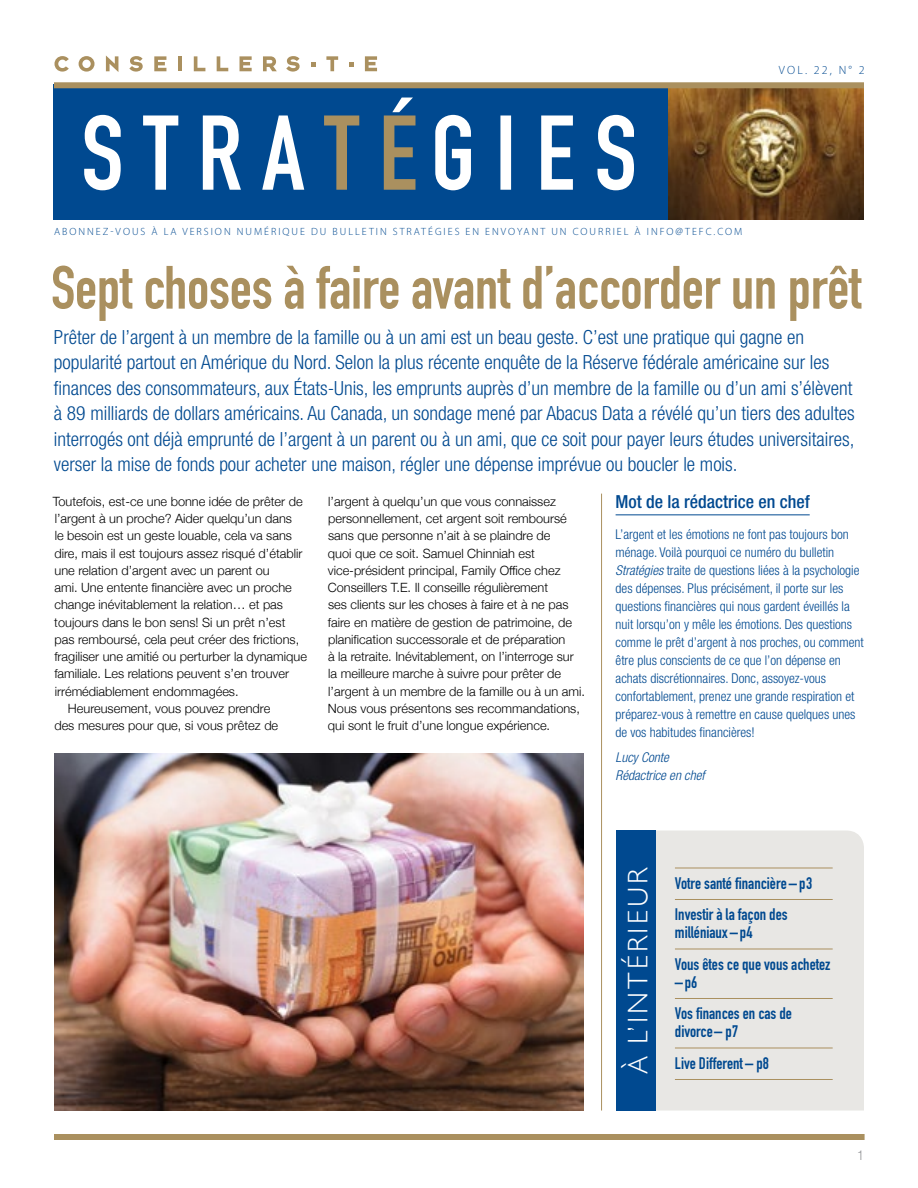
<style>
.page{position:relative;width:918px;height:1188px;background:#fff}
.page>*{position:absolute;margin:0;border:0;box-sizing:border-box;transform-origin:0 0}
.t1{font:60px "DIN Engschrift";letter-spacing:-.005em;color:#aa905f}
.t2{font:300 28.5px "Humanist 521 BT";letter-spacing:.1em;color:#fff}
.t3{font:300 condensed 19.5px/25.5px "Helvetica Neue";color:#004990}
.t4{font:500 condensed 18px "Helvetica Neue";color:#004990}
.t5{font:16.5px/31.5px "DIN Engschrift";color:#004990}
.t6{font:300 condensed 13.5px/18px "Helvetica Neue";color:#004990}
.t7{font:italic 300 condensed 13.5px/18px "Helvetica Neue";color:#004990}
.t8{font:300 condensed 13.5px "Helvetica Neue";color:#939598}
.t9{font:300 12.75px/17.2px "Helvetica Neue";color:#000}
.t10{font:300 12px "Myriad Pro";color:#004990}
.t11{font:300 10.5px "Myriad Pro";letter-spacing:.19em;color:#004990}
.s1{font-style:italic}
</style>
<div class="page">
<div style="left:54px;top:1134px;width:811px;height:6px;background:#aa905f"></div>
<div style="left:656px;top:831px;width:208px;height:280px;background:#e8e7e4"></div>
<div style="left:617px;top:831px;width:39px;height:280px;background:#004990"></div>
<hr style="left:601px;top:494px;width:1px;height:617px;background:#aa905f">
<svg style="left:55px;top:56px;width:14px;height:16px"></svg>
<svg style="left:79px;top:56px;width:16px;height:16px"></svg>
<svg style="left:106px;top:56px;width:12px;height:16px"></svg>
<svg style="left:129px;top:56px;width:14px;height:16px"></svg>
<svg style="left:154px;top:56px;width:12px;height:15px"></svg>
<hr style="left:178px;top:56px;width:3px;height:15px;background:#aa905f">
<svg style="left:194px;top:56px;width:11px;height:15px"></svg>
<svg style="left:217px;top:56px;width:11px;height:15px"></svg>
<svg style="left:240px;top:56px;width:12px;height:15px"></svg>
<svg style="left:263px;top:56px;width:14px;height:15px"></svg>
<svg style="left:286px;top:56px;width:14px;height:16px"></svg>
<svg style="left:311px;top:62px;width:4px;height:4px"></svg>
<svg style="left:326px;top:56px;width:12px;height:15px"></svg>
<svg style="left:365px;top:56px;width:12px;height:15px"></svg>
<svg style="left:349px;top:62px;width:5px;height:4px"></svg>
<div style="left:54px;top:84px;width:810px;height:135px;background:#004990"></div>
<svg style="left:84px;top:115px;width:220px;height:75px"></svg>
<svg style="left:435px;top:115px;width:199px;height:75px"></svg>
<img style="left:669px;top:88px;width:195px;height:131px">
<div style="left:54px;top:82px;width:810px;height:6px;background:#aa905f"></div>
<svg style="left:324px;top:98px;width:91px;height:92px"></svg>
<hr style="left:616px;top:514px;width:194px;height:1px;background:#004990">
<hr style="left:675px;top:868px;width:158px;height:1px;background:#aa905f">
<hr style="left:675px;top:899px;width:158px;height:1px;background:#aa905f">
<hr style="left:675px;top:949px;width:158px;height:1px;background:#aa905f">
<hr style="left:675px;top:998px;width:158px;height:1px;background:#aa905f">
<hr style="left:675px;top:1048px;width:158px;height:1px;background:#aa905f">
<hr style="left:675px;top:1079px;width:158px;height:1px;background:#aa905f">
<img style="left:54px;top:754px;width:529px;height:357px">
<p class="t10" style="left:779px;top:63px;width:87px">VOL. 22, N° 2</p>
<p class="t11" style="left:54px;top:225px;width:690px">ABONNEZ-VOUS À LA VERSION NUMÉRIQUE DU BULLETIN STRATÉGIES EN ENVOYANT UN COURRIEL À INFO@TEFC.COM</p>
<h1 class="t1" style="left:51px;top:252px;width:812px">Sept choses à faire avant d’accorder un prêt</h1>
<p class="t3" style="left:54px;top:324px;width:802px">Prêter de l’argent à un membre de la famille ou à un ami est un beau geste. C’est une pratique qui gagne en popularité partout en Amérique du Nord. Selon la plus récente enquête de la Réserve fédérale américaine sur les finances des consommateurs, aux États-Unis, les emprunts auprès d’un membre de la famille ou d’un ami s’élèvent à 89 milliards de dollars américains. Au Canada, un sondage mené par Abacus Data a révélé qu’un tiers des adultes interrogés ont déjà emprunté de l’argent à un parent ou à un ami, que ce soit pour payer leurs études universitaires, verser la mise de fonds pour acheter une maison, régler une dépense imprévue ou boucler le mois.</p>
<p class="t9" style="left:53px;top:492px;width:251px">Toutefois, est-ce une bonne idée de prêter de</p>
<p class="t9" style="left:55px;top:509px;width:239px">l’argent à un proche? Aider quelqu’un dans</p>
<p class="t9" style="left:55px;top:526px;width:239px">le besoin est un geste louable, cela va sans</p>
<p class="t9" style="left:54px;top:544px;width:250px">dire, mais il est toujours assez risqué d’établir</p>
<p class="t9" style="left:55px;top:561px;width:217px">une relation d’argent avec un parent ou</p>
<p class="t9" style="left:54px;top:578px;width:239px">ami. Une entente financière avec un proche</p>
<p class="t9" style="left:54px;top:595px;width:230px">change inévitablement la relation… et pas</p>
<p class="t9" style="left:54px;top:613px;width:233px">toujours dans le bon sens! Si un prêt n’est</p>
<p class="t9" style="left:55px;top:630px;width:246px">pas remboursé, cela peut créer des frictions,</p>
<p class="t9" style="left:54px;top:647px;width:254px">fragiliser une amitié ou perturber la dynamique</p>
<p class="t9" style="left:54px;top:664px;width:236px">familiale. Les relations peuvent s’en trouver</p>
<p class="t9" style="left:55px;top:682px;width:185px">irrémédiablement endommagées.</p>
<p class="t9" style="left:68px;top:699px;width:204px">Heureusement, vous pouvez prendre</p>
<p class="t9" style="left:54px;top:716px;width:225px">des mesures pour que, si vous prêtez de</p>
<p class="t9" style="left:328px;top:492px;width:259px">l’argent à quelqu’un que vous connaissez personnellement, cet argent soit remboursé sans que personne n’ait à se plaindre de<br>quoi que ce soit. Samuel Chinniah est vice-président principal, Family Office chez Conseillers T.E. Il conseille régulièrement<br>ses clients sur les choses à faire et à ne pas faire en matière de gestion de patrimoine, de planification successorale et de préparation<br>à la retraite. Inévitablement, on l’interroge sur la meilleure marche à suivre pour prêter de l’argent à un membre de la famille ou à un ami.<br>Nous vous présentons ses recommandations, qui sont le fruit d’une longue expérience.</p>
<h3 class="t4" style="left:616px;top:491px;width:196px">Mot de la rédactrice en chef</h3>
<p class="t6" style="left:616px;top:525px;width:250px">L’argent et les émotions ne font pas toujours bon ménage. Voilà pourquoi ce numéro du bulletin <span class="s1">Stratégies</span> traite de questions liées à la psychologie des dépenses. Plus précisément, il porte sur les questions financières qui nous gardent éveillés la nuit lorsqu’on y mêle les émotions. Des questions comme le prêt d’argent à nos proches, ou comment être plus conscients de ce que l’on dépense en achats discrétionnaires. Donc, assoyez-vous confortablement, prenez une grande respiration et préparez-vous à remettre en cause quelques unes de vos habitudes financières!</p>
<p class="t7" style="left:616px;top:748px;width:91px">Lucy Conte<br>Rédactrice en chef</p>
<h2 class="t2" style="left:620px;top:1073px;width:207px;rotate:-90deg">À L’INTÉRIEUR</h2>
<p class="t5" style="left:675px;top:867px;width:139px">Votre santé financière – p3<br>Investir à la façon des</p>
<p class="t5" style="left:675px;top:917px;width:157px">milléniaux –p4<br>Vous êtes ce que vous achetez</p>
<p class="t5" style="left:675px;top:966px;width:119px">–p6<br>Vos finances en cas de</p>
<p class="t5" style="left:675px;top:1016px;width:96px">divorce – p7<br>Live Different – p8</p>
<p class="t8" style="left:858px;top:1147px;width:8px">1</p>
</div>
